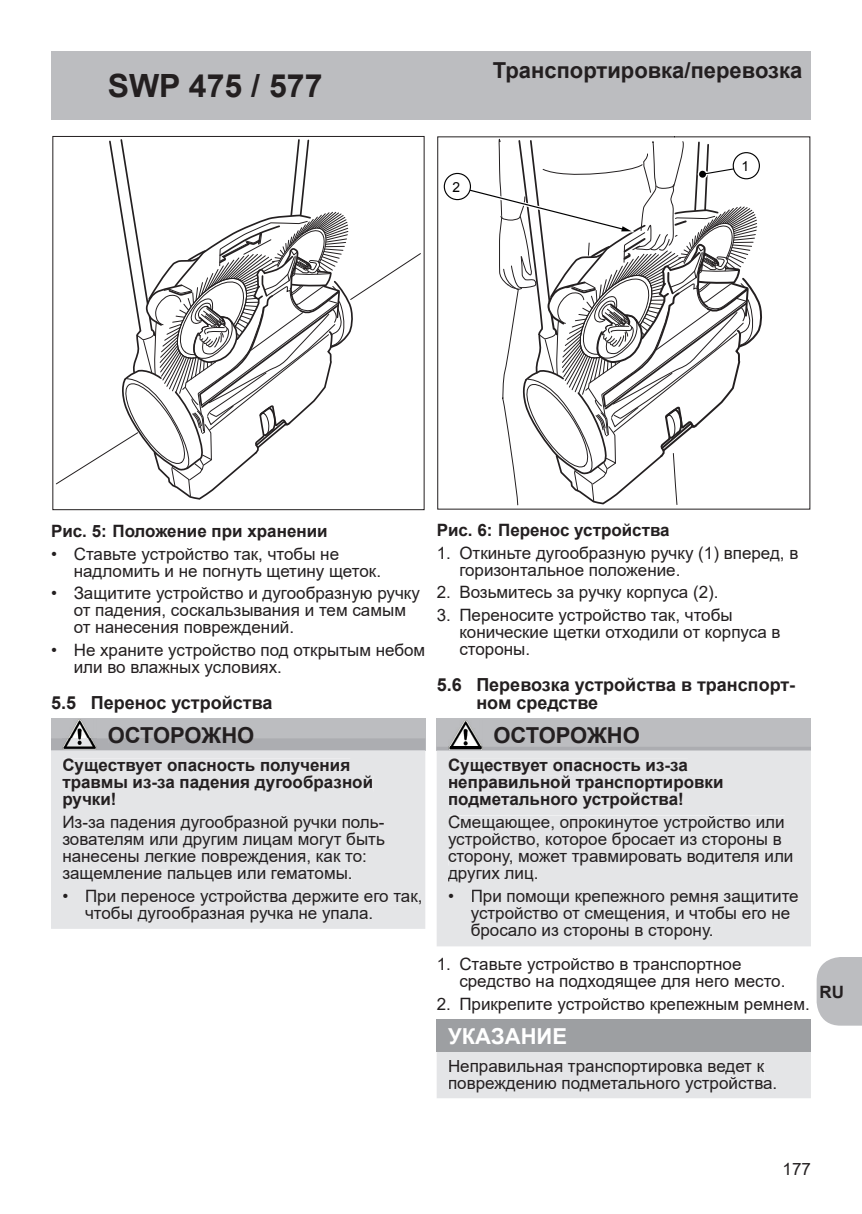
<style>
.page{position:relative;width:862px;height:1214px;background:#fff}
.page>*{position:absolute;margin:0;border:0;box-sizing:border-box;transform-origin:0 0}
.t1{font:700 32px "Arial";color:#231f20}
.t2{font:700 22px "Arial";color:#231f20}
.t3{font:700 22px "Arial";color:#fff}
.t4{font:700 18px/18px "Arial";color:#231f20}
.t5{font:17px/17px "Arial";color:#231f20}
.t6{font:700 17px/17px "Arial";color:#231f20}
.t7{font:13.8px "Arial";color:#000001}
</style>
<div class="page">
<svg style="left:816px;top:957px;width:46px;height:68px;background:#c1c2c5"></svg>
<div style="left:51px;top:51px;width:760px;height:68px;background:#bcbdc0"></div>
<div style="left:51px;top:718px;width:374px;height:32px;background:#bcbdc0"></div>
<div style="left:52px;top:136px;width:372px;height:374px;border:1px solid #231f20"></div>
<svg style="left:56px;top:139px;width:365px;height:361px"></svg>
<img style="left:68px;top:719px;width:23px;height:19px">
<div style="left:51px;top:750px;width:374px;height:178px;background:#e4e5e7"></div>
<svg style="left:51px;top:738px;width:374px;height:12px"></svg>
<div style="left:109px;top:738px;width:144px;height:5px;background:#acadb1"></div>
<div style="left:63px;top:758px;width:287px;height:16px;background:#e4e5e7"></div>
<div style="left:63px;top:775px;width:310px;height:16px;background:#e4e5e7"></div>
<div style="left:64px;top:792px;width:51px;height:16px;background:#e4e5e7"></div>
<div style="left:64px;top:815px;width:320px;height:16px;background:#e4e5e7"></div>
<div style="left:63px;top:832px;width:322px;height:16px;background:#e4e5e7"></div>
<div style="left:63px;top:852px;width:304px;height:13px;background:#e4e5e7"></div>
<div style="left:63px;top:869px;width:288px;height:12px;background:#e4e5e7"></div>
<div style="left:63px;top:893px;width:5px;height:8px;background:#e4e5e7"></div>
<div style="left:86px;top:889px;width:336px;height:16px;background:#e4e5e7"></div>
<div style="left:86px;top:905px;width:286px;height:17px;background:#e4e5e7"></div>
<div style="left:437px;top:718px;width:374px;height:32px;background:#bcbdc0"></div>
<div style="left:437px;top:1019px;width:374px;height:32px;background:#9d9fa2"></div>
<svg style="left:437px;top:136px;width:373px;height:374px"></svg>
<svg style="left:444px;top:136px;width:319px;height:369px"></svg>
<img style="left:449px;top:720px;width:33px;height:26px">
<div style="left:437px;top:750px;width:374px;height:196px;background:#e4e5e7"></div>
<svg style="left:437px;top:746px;width:374px;height:4px"></svg>
<div style="left:449px;top:758px;width:239px;height:16px;background:#e4e5e7"></div>
<div style="left:449px;top:775px;width:274px;height:16px;background:#e4e5e7"></div>
<div style="left:449px;top:792px;width:233px;height:16px;background:#e4e5e7"></div>
<div style="left:449px;top:815px;width:335px;height:16px;background:#e4e5e7"></div>
<div style="left:448px;top:832px;width:334px;height:16px;background:#e4e5e7"></div>
<div style="left:449px;top:852px;width:344px;height:13px;background:#e4e5e7"></div>
<div style="left:448px;top:869px;width:89px;height:13px;background:#e4e5e7"></div>
<div style="left:449px;top:893px;width:5px;height:8px;background:#e4e5e7"></div>
<div style="left:472px;top:889px;width:326px;height:15px;background:#e4e5e7"></div>
<div style="left:471px;top:906px;width:319px;height:16px;background:#e4e5e7"></div>
<div style="left:471px;top:923px;width:241px;height:16px;background:#e4e5e7"></div>
<div style="left:437px;top:1051px;width:374px;height:47px;background:#e4e5e7"></div>
<div style="left:449px;top:1060px;width:315px;height:15px;background:#e4e5e7"></div>
<div style="left:449px;top:1077px;width:327px;height:15px;background:#e4e5e7"></div>
<h1 class="t1" style="left:108px;top:63px;width:216px">SWP 475 / 577</h1>
<p class="t7" style="left:452px;top:178px;width:9px">2</p>
<p class="t2" style="left:493px;top:55px;width:311px">Транспортировка/перевозка</p>
<p class="t7" style="left:741px;top:157px;width:9px">1</p>
<p class="t6" style="left:51px;top:522px;width:278px">Рис. 5: Положение при хранении</p>
<p class="t5" style="left:74px;top:545px;width:309px;text-indent:-23px">• Ставьте устройство так, чтобы не надломить и не погнуть щетину щеток.</p>
<p class="t5" style="left:74px;top:584px;width:348px;text-indent:-23px">• Защитите устройство и дугообразную ручку от падения, соскальзывания и тем самым от нанесения повреждений.</p>
<p class="t5" style="left:74px;top:641px;width:353px;text-indent:-23px">• Не храните устройство под открытым небом или во влажных условиях.</p>
<p class="t4" style="left:51px;top:693px;width:223px">5.5 Перенос устройства</p>
<p class="t2" style="left:108px;top:719px;width:148px">ОСТОРОЖНО</p>
<p class="t6" style="left:62px;top:756px;width:312px">Существует опасность получения травмы из-за падения дугообразной ручки!</p>
<p class="t5" style="left:62px;top:813px;width:324px">Из-за падения дугообразной ручки поль&shy;зователям или другим лицам могут быть нанесены легкие повреждения, как то: защемление пальцев или гематомы.</p>
<p class="t5" style="left:85px;top:886px;width:339px;text-indent:-23px">• При переносе устройства держите его так, чтобы дугообразная ручка не упала.</p>
<p class="t6" style="left:437px;top:521px;width:235px">Рис. 6: Перенос устройства</p>
<p class="t5" style="left:459px;top:544px;width:340px;text-indent:-23px">1. Откиньте дугообразную ручку (1) вперед, в горизонтальное положение.</p>
<p class="t5" style="left:437px;top:583px;width:283px">2. Возьмитесь за ручку корпуса (2).</p>
<p class="t5" style="left:459px;top:606px;width:323px;text-indent:-23px">3. Переносите устройство так, чтобы конические щетки отходили от корпуса в стороны.</p>
<p class="t4" style="left:476px;top:675px;width:320px;text-indent:-40px">5.6 Перевозка устройства в транспорт&shy;ном средстве</p>
<p class="t2" style="left:493px;top:719px;width:148px">ОСТОРОЖНО</p>
<p class="t6" style="left:448px;top:756px;width:277px">Существует опасность из-за неправильной транспортировки подметального устройства!</p>
<p class="t5" style="left:448px;top:813px;width:347px">Смещающее, опрокинутое устройство или устройство, которое бросает из стороны в сторону, может травмировать водителя или других лиц.</p>
<p class="t5" style="left:471px;top:887px;width:329px;text-indent:-23px">• При помощи крепежного ремня защитите устройство от смещения, и чтобы его не бросало из стороны в сторону.</p>
<p class="t5" style="left:459px;top:955px;width:328px;text-indent:-23px">1. Ставьте устройство в транспортное средство на подходящее для него место.</p>
<p class="t5" style="left:437px;top:995px;width:375px">2. Прикрепите устройство крепежным ремнем.</p>
<p class="t3" style="left:448px;top:1020px;width:121px">УКАЗАНИЕ</p>
<p class="t5" style="left:448px;top:1057px;width:331px">Неправильная транспортировка ведет к повреждению подметального устройства.</p>
<p class="t6" style="left:819px;top:983px;width:26px">RU</p>
<p class="t5" style="left:782px;top:1160px;width:30px">177</p>
</div>
